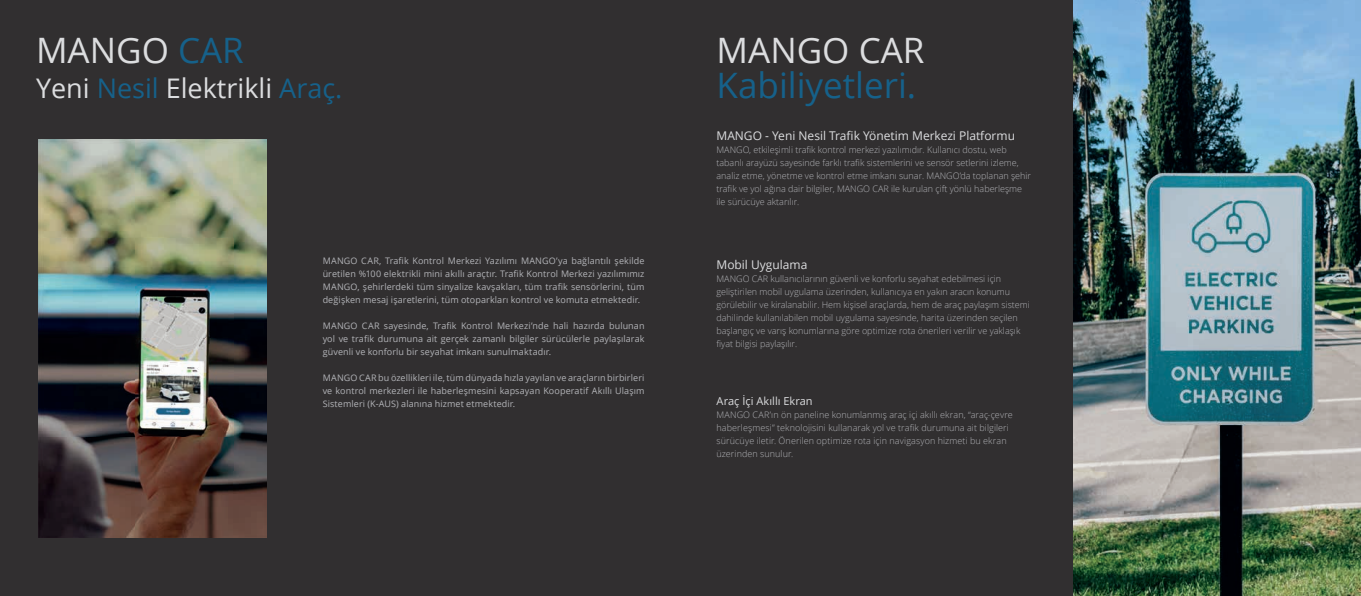
<style>
.page{position:relative;width:1361px;height:596px;background:#fff}
.page>*{position:absolute;margin:0;border:0;box-sizing:border-box;transform-origin:0 0}
.t1{font:35px "Open Sans";color:#dcdddf}
.t2{font:35px "Open Sans";color:#16618a}
.t3{font:27px "Open Sans";color:#dcdddf}
.t4{font:12px "Open Sans";color:#dcdddf}
.t5{font:11px "Open Sans";color:#dcdddf}
.t6{font:300 9px/13px "Open Sans";color:#b2b3b7}
.t7{font:9px/13px "Open Sans";letter-spacing:.01em;color:#b2b3b7;text-align:justify}
.s1{color:#16618a}
</style>
<div class="page">
<div style="left:0;top:0;width:1361px;height:595px;background:#312f30"></div>
<img style="left:38px;top:139px;width:228px;height:398px">
<img style="left:1073px;top:0;width:288px;height:595px">
<h1 class="t1" style="left:36px;top:26px;width:209px">MANGO <span class="s1">CAR</span></h1>
<h2 class="t3" style="left:36px;top:69px;width:308px">Yeni <span class="s1">Nesil</span> Elektrikli <span class="s1">Araç.</span></h2>
<p class="t7" style="left:323px;top:253px;width:323px">MANGO CAR, Trafik Kontrol Merkezi Yazılımı MANGO’ya bağlantılı şekilde üretilen %100 elektrikli mini akıllı araçtır. Trafik Kontrol Merkezi yazılımımız MANGO, şehirlerdeki tüm sinyalize kavşakları, tüm trafik sensörlerini, tüm değişken mesaj işaretlerini, tüm otoparkları kontrol ve komuta etmektedir.</p>
<p class="t7" style="left:323px;top:318px;width:323px">MANGO CAR sayesinde, Trafik Kontrol Merkezi’nde hali hazırda bulunan yol ve trafik durumuna ait gerçek zamanlı bilgiler sürücülerle paylaşılarak güvenli ve konforlu bir seyahat imkanı sunulmaktadır.</p>
<p class="t7" style="left:323px;top:370px;width:323px">MANGO CAR bu özellikleri ile, tüm dünyada hızla yayılan ve araçların birbirleri ve kontrol merkezleri ile haberleşmesini kapsayan Kooperatif Akıllı Ulaşım Sistemleri (K-AUS) alanına hizmet etmektedir.</p>
<h1 class="t1" style="left:716px;top:26px;width:209px">MANGO CAR</h1>
<h1 class="t2" style="left:716px;top:61px;width:201px">Kabiliyetleri.</h1>
<h3 class="t4" style="left:716px;top:127px;width:300px">MANGO - Yeni Nesil Trafik Yönetim Merkezi Platformu</h3>
<p class="t6" style="left:716px;top:143px;width:316px">MANGO, etkileşimli trafik kontrol merkezi yazılımıdır. Kullanıcı dostu, web tabanlı arayüzü sayesinde farklı trafik sistemlerini ve sensör setlerini izleme, analiz etme, yönetme ve kontrol etme imkanı sunar. MANGO’da toplanan şehir trafik ve yol ağına dair bilgiler, MANGO CAR ile kurulan çift yönlü haberleşme ile sürücüye aktarılır.</p>
<h3 class="t4" style="left:716px;top:256px;width:92px">Mobil Uygulama</h3>
<p class="t6" style="left:716px;top:271px;width:315px">MANGO CAR kullanıcılarının güvenli ve konforlu seyahat edebilmesi için geliştirilen mobil uygulama üzerinden, kullanıcıya en yakın aracın konumu görülebilir ve kiralanabilir. Hem kişisel araçlarda, hem de araç paylaşım sistemi dahilinde kullanılabilen mobil uygulama sayesinde, harita üzerinden seçilen başlangıç ve varış konumlarına göre optimize rota önerileri verilir ve yaklaşık fiyat bilgisi paylaşılır.</p>
<p class="t5" style="left:716px;top:393px;width:98px">Araç İçi Akıllı Ekran</p>
<p class="t6" style="left:716px;top:407px;width:298px">MANGO CAR’ın ön paneline konumlanmış araç içi akıllı ekran, “araç-çevre haberleşmesi” teknolojisini kullanarak yol ve trafik durumuna ait bilgileri sürücüye iletir. Önerilen optimize rota için navigasyon hizmeti bu ekran üzerinden sunulur.</p>
</div>
